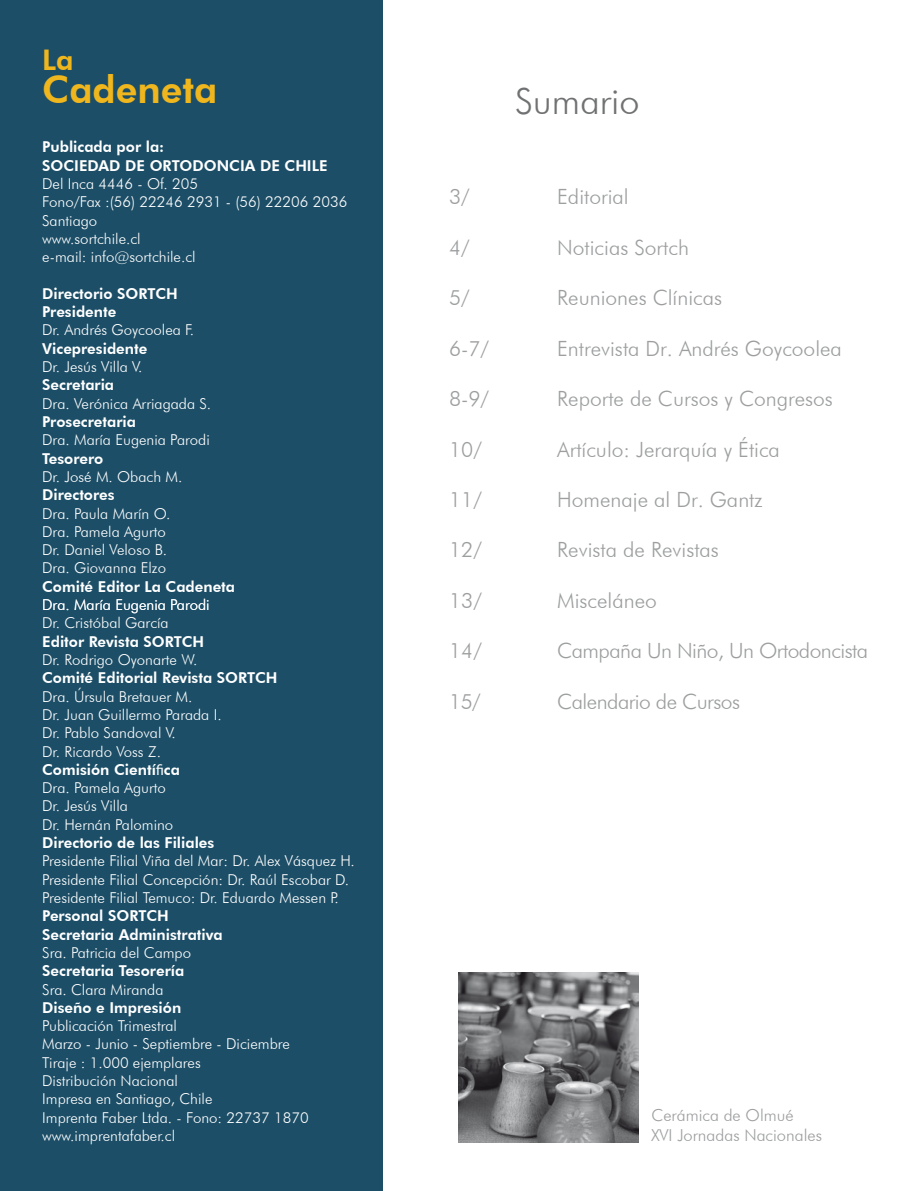
<style>
.page{position:relative;width:906px;height:1191px;background:#fff}
.page>*{position:absolute;margin:0;border:0;box-sizing:border-box;transform-origin:0 0}
.t1{font:800 37.8px "Futura BT";color:#efb61d}
.t2{font:300 36px "Futura BT";color:#707172}
.t3{font:800 28.35px "Futura BT";color:#efb61d}
.t4{font:300 21px "Futura BT";color:#9c9e9f}
.t5{font:300 21px "Futura BT";letter-spacing:-.025em;color:#9c9e9f}
.t6{font:300 16.5px/19.8px "Futura BT";color:#9c9e9f}
.t7{font:300 15px/18.3px "Futura BT";color:#fff}
.t8{font:800 15px/18.3px "Futura BT";color:#fff}
.s1{font-weight:800}
.s2{font-family:"Myriad Pro";font-weight:400}
</style>
<div class="page">
<div style="left:0;top:0;width:382px;height:1191px;background:#1c4e67"></div>
<img style="left:458px;top:972px;width:181px;height:170px">
<h3 class="t3" style="left:42px;top:43px;width:33px">La</h3>
<h1 class="t1" style="left:42px;top:66px;width:177px">Cadeneta</h1>
<p class="t8" style="left:42px;top:138px;width:287px">Publicada por la:<br>SOCIEDAD DE ORTODONCIA DE CHILE</p>
<p class="t7" style="left:42px;top:174px;width:307px">Del Inca 4446 - Of. 205<br>Fono/Fax :(56) 22246 2931 - (56) 22206 2036<br>Santiago<br>www.sortchile.cl<br>e-mail: info@sortchile.cl</p>
<p class="t8" style="left:42px;top:284px;width:137px">Directorio SORTCH<br>Presidente</p>
<p class="t7" style="left:42px;top:321px;width:153px">Dr. Andrés Goycoolea F.</p>
<p class="t8" style="left:42px;top:339px;width:107px">Vicepresidente</p>
<p class="t7" style="left:42px;top:357px;width:102px">Dr. Jesús Villa V.</p>
<p class="t8" style="left:42px;top:376px;width:73px">Secretaria</p>
<p class="t7" style="left:42px;top:394px;width:170px">Dra. Verónica Arriagada S.</p>
<p class="t8" style="left:42px;top:412px;width:95px">Prosecretaria</p>
<p class="t7" style="left:42px;top:431px;width:169px">Dra. María Eugenia Parodi</p>
<p class="t8" style="left:42px;top:449px;width:63px">Tesorero</p>
<p class="t7" style="left:42px;top:467px;width:142px">Dr. José M. Obach M.</p>
<p class="t8" style="left:42px;top:485px;width:74px">Directores</p>
<p class="t7" style="left:42px;top:504px;width:130px">Dra. Paula Marín O.<br>Dra. Pamela Agurto<br>Dr. Daniel Veloso B.<br>Dra. Giovanna Elzo</p>
<p class="t8" style="left:42px;top:577px;width:194px">Comité Editor La Cadeneta</p>
<p class="t7" style="left:42px;top:614px;width:128px">Dr. Cristóbal García</p>
<p class="t8" style="left:42px;top:632px;width:163px">Editor Revista SORTCH</p>
<p class="t7" style="left:42px;top:650px;width:157px">Dr. Rodrigo Oyonarte W.</p>
<p class="t8" style="left:42px;top:668px;width:237px">Comité Editorial Revista SORTCH</p>
<p class="t7" style="left:42px;top:687px;width:181px">Dra. Úrsula Bretauer M.<br>Dr. Juan Guillermo Parada I.<br>Dr. Pablo Sandoval V.<br>Dr. Ricardo Voss Z.<br><span class="s1">Comisión Cientí</span><span class="s2">fi</span><span class="s1">ca</span></p>
<p class="t7" style="left:42px;top:595px;width:169px">Dra. María Eugenia Parodi</p>
<p class="t7" style="left:42px;top:778px;width:133px">Dra. Pamela Agurto<br>Dr. Jesús Villa<br>Dr. Hernán Palomino</p>
<p class="t8" style="left:42px;top:833px;width:174px">Directorio de las Filiales</p>
<p class="t7" style="left:42px;top:851px;width:314px">Presidente Filial Viña del Mar: Dr. Alex Vásquez H.<br>Presidente Filial Concepción: Dr. Raúl Escobar D.<br>Presidente Filial Temuco: Dr. Eduardo Messen P.</p>
<p class="t8" style="left:42px;top:906px;width:182px">Personal SORTCH<br>Secretaria Administrativa</p>
<p class="t7" style="left:42px;top:943px;width:150px">Sra. Patricia del Campo</p>
<p class="t8" style="left:42px;top:961px;width:143px">Secretaria Tesorería</p>
<p class="t7" style="left:42px;top:980px;width:123px">Sra. Clara Miranda</p>
<p class="t8" style="left:42px;top:998px;width:141px">Diseño e Impresión</p>
<p class="t7" style="left:42px;top:1016px;width:268px">Publicación Trimestral<br>Marzo - Junio - Septiembre - Diciembre<br>Tiraje : 1.000 ejemplares<br>Distribución Nacional<br>Impresa en Santiago, Chile<br>Imprenta Faber Ltda. - Fono: 22737 1870 www.imprentafaber.cl</p>
<h2 class="t2" style="left:515px;top:80px;width:126px">Sumario</h2>
<h3 class="t4" style="left:449px;top:184px;width:22px">3/</h3>
<h3 class="t4" style="left:557px;top:184px;width:73px">Editorial</h3>
<h3 class="t4" style="left:449px;top:235px;width:22px">4/</h3>
<h3 class="t4" style="left:557px;top:235px;width:133px">Noticias Sortch</h3>
<h3 class="t4" style="left:449px;top:285px;width:22px">5/</h3>
<h3 class="t4" style="left:557px;top:285px;width:166px">Reuniones Clínicas</h3>
<h3 class="t4" style="left:449px;top:335px;width:41px">6-7/</h3>
<h3 class="t4" style="left:557px;top:335px;width:286px">Entrevista Dr. Andrés Goycoolea</h3>
<h3 class="t4" style="left:449px;top:386px;width:41px">8-9/</h3>
<h3 class="t4" style="left:557px;top:386px;width:277px">Reporte de Cursos y Congresos</h3>
<h3 class="t4" style="left:449px;top:436px;width:34px">10/</h3>
<h3 class="t4" style="left:557px;top:436px;width:224px">Artículo: Jerarquía y Ética</h3>
<h3 class="t4" style="left:449px;top:487px;width:34px">11/</h3>
<h3 class="t4" style="left:557px;top:487px;width:207px">Homenaje al Dr. Gantz</h3>
<h3 class="t4" style="left:449px;top:537px;width:34px">12/</h3>
<h3 class="t4" style="left:557px;top:537px;width:163px">Revista de Revistas</h3>
<h3 class="t4" style="left:449px;top:587px;width:34px">13/</h3>
<h3 class="t4" style="left:557px;top:587px;width:101px">Misceláneo</h3>
<h3 class="t4" style="left:449px;top:638px;width:34px">14/</h3>
<h3 class="t5" style="left:557px;top:638px;width:312px">Campaña Un Niño, Un Ortodoncista</h3>
<h3 class="t4" style="left:449px;top:688px;width:33px">15/</h3>
<h3 class="t5" style="left:557px;top:688px;width:184px">Calendario de Cursos</h3>
<p class="t6" style="left:651px;top:1105px;width:172px">Cerámica de Olmué<br>XVI Jornadas Nacionales</p>
</div>
